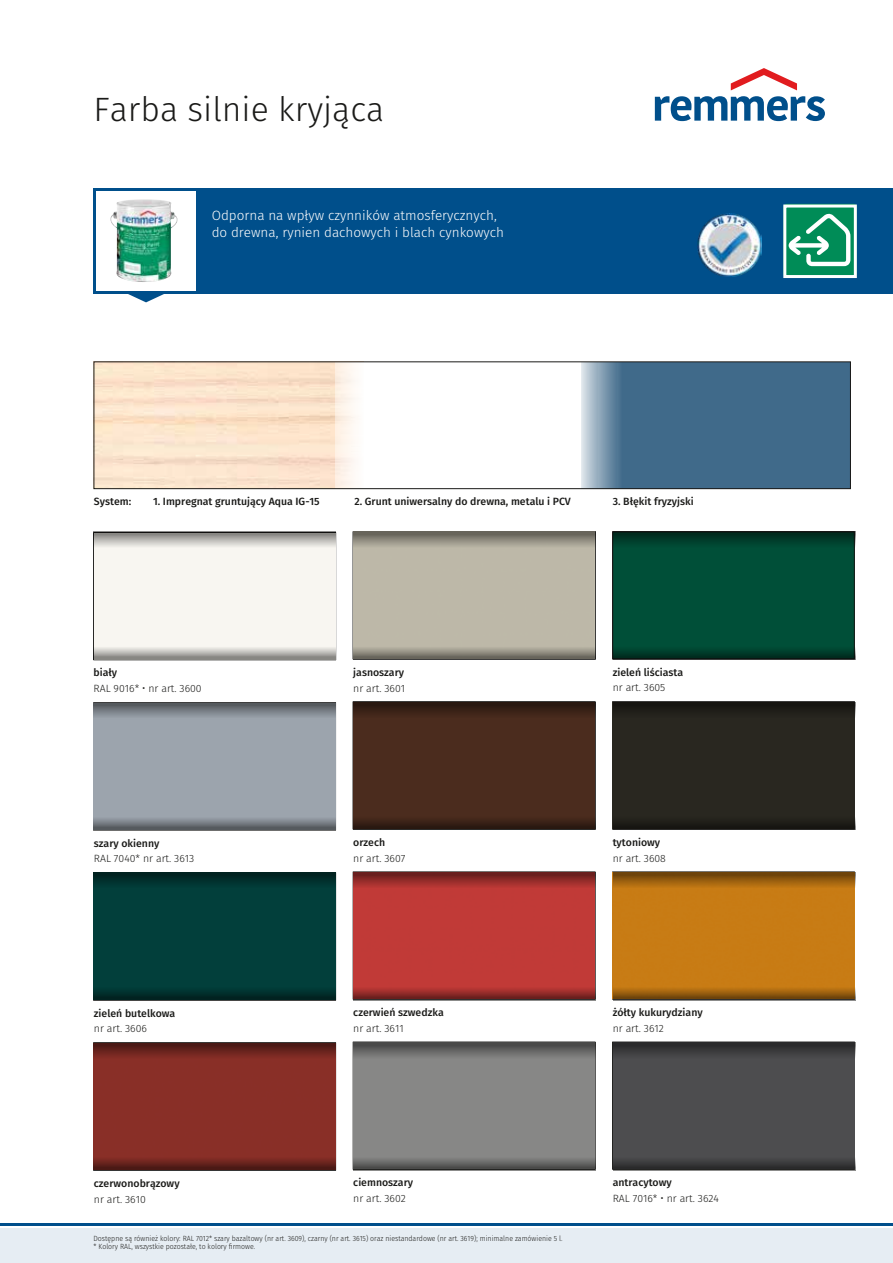
<style>
.page{position:relative;width:893px;height:1263px;background:#fff}
.page>*{position:absolute;margin:0;border:0;box-sizing:border-box;transform-origin:0 0}
.t1{font:300 33.75px "Fira Sans";color:#1a1a18}
.t2{font:300 13.5px/16.2px "Fira Sans";color:#fff}
.t3{font:500 10.5px "Fira Sans";color:#1a1a18}
.t4{font:300 10.5px "Fira Sans";color:#1a1a18}
.t5{font:300 7.5px/8.4px "Fira Sans";color:#1a1a18;scale:.93 1}
</style>
<div class="page">
<div style="left:581px;top:362px;width:269px;height:127px;background:#406a8a"></div>
<div style="left:94px;top:189px;width:799px;height:105px;background:#004f8b"></div>
<div style="left:96px;top:191px;width:100px;height:100px;background:#fff"></div>
<svg style="left:655px;top:96px;width:170px;height:25px"></svg>
<svg style="left:731px;top:68px;width:66px;height:22px"></svg>
<hr style="left:0;top:1223px;width:893px;height:3px;background:#004f8b">
<div style="left:0;top:1228px;width:893px;height:35px;background:#e6edf3"></div>
<svg style="left:128px;top:294px;width:36px;height:8px"></svg>
<svg style="left:783px;top:204px;width:74px;height:70px;background:#37a57b"></svg>
<div style="left:94px;top:361px;width:757px;height:128px;border:1px solid #1a1a18"></div>
<img style="left:110px;top:199px;width:67px;height:83px">
<div style="left:783px;top:205px;width:74px;height:73px;border:3px solid #fff"></div>
<img style="left:697px;top:213px;width:64px;height:64px">
<svg style="left:94px;top:532px;width:242px;height:128px"></svg>
<svg style="left:354px;top:532px;width:241px;height:128px;background:#b1ac9d"></svg>
<svg style="left:614px;top:532px;width:241px;height:128px;background:#004934"></svg>
<svg style="left:354px;top:702px;width:241px;height:128px;background:#46291c"></svg>
<svg style="left:614px;top:702px;width:241px;height:128px;background:#26241e"></svg>
<svg style="left:94px;top:872px;width:242px;height:128px;background:#013b37"></svg>
<svg style="left:354px;top:872px;width:241px;height:128px;background:#b43633"></svg>
<svg style="left:614px;top:872px;width:241px;height:128px;background:#bb7413"></svg>
<svg style="left:94px;top:1042px;width:242px;height:128px;background:#802c24"></svg>
<svg style="left:354px;top:1042px;width:241px;height:128px;background:#7e7e7d"></svg>
<svg style="left:614px;top:1042px;width:241px;height:128px;background:#48484a"></svg>
<svg style="left:94px;top:702px;width:242px;height:128px;background:#929aa2"></svg>
<h1 class="t1" style="left:94px;top:85px;width:292px">Farba silnie kryjąca</h1>
<p class="t2" style="left:212px;top:207px;width:294px">Odporna na wpływ czynników atmosferycznych, do drewna, rynien dachowych i blach cynkowych</p>
<p class="t3" style="left:94px;top:494px;width:39px">System:</p>
<p class="t3" style="left:153px;top:494px;width:168px">1. Impregnat gruntujący Aqua IG-15</p>
<p class="t3" style="left:354px;top:494px;width:218px">2. Grunt uniwersalny do drewna, metalu i PCV</p>
<p class="t3" style="left:613px;top:494px;width:82px">3. Błękit fryzyjski</p>
<p class="t3" style="left:94px;top:665px;width:25px">biały</p>
<p class="t4" style="left:94px;top:681px;width:110px">RAL 9016* nr art. 3600</p>
<p class="t3" style="left:353px;top:665px;width:52px">jasnoszary</p>
<p class="t4" style="left:353px;top:680px;width:53px">nr art. 3601</p>
<p class="t3" style="left:613px;top:665px;width:72px">zieleń liściasta</p>
<p class="t4" style="left:613px;top:680px;width:54px">nr art. 3605</p>
<p class="t3" style="left:94px;top:835px;width:67px">szary okienny</p>
<p class="t4" style="left:94px;top:851px;width:102px">RAL 7040* nr art. 3613</p>
<p class="t3" style="left:353px;top:835px;width:33px">orzech</p>
<p class="t4" style="left:353px;top:850px;width:54px">nr art. 3607</p>
<p class="t3" style="left:613px;top:835px;width:49px">tytoniowy</p>
<p class="t4" style="left:613px;top:850px;width:55px">nr art. 3608</p>
<p class="t3" style="left:94px;top:1006px;width:83px">zieleń butelkowa</p>
<p class="t4" style="left:94px;top:1021px;width:55px">nr art. 3606</p>
<p class="t3" style="left:353px;top:1005px;width:92px">czerwień szwedzka</p>
<p class="t4" style="left:353px;top:1020px;width:52px">nr art. 3611</p>
<p class="t3" style="left:613px;top:1005px;width:92px">żółty kukurydziany</p>
<p class="t4" style="left:613px;top:1020px;width:53px">nr art. 3612</p>
<p class="t3" style="left:353px;top:1175px;width:61px">ciemnoszary</p>
<p class="t4" style="left:353px;top:1190px;width:54px">nr art. 3602</p>
<p class="t3" style="left:94px;top:1176px;width:87px">czerwonobrązowy</p>
<p class="t4" style="left:94px;top:1191px;width:53px">nr art. 3610</p>
<p class="t5" style="left:94px;top:1234px;width:506px">Dostępne są również kolory: RAL 7012* szary bazaltowy (nr art. 3609), czarny (nr art. 3615) oraz niestandardowe (nr art. 3619); minimalne zamówienie 5 l. * Kolory RAL, wszystkie pozostałe, to kolory firmowe.</p>
<p class="t3" style="left:613px;top:1175px;width:61px">antracytowy</p>
<p class="t4" style="left:613px;top:1190px;width:108px">RAL 7016* nr art. 3624</p>
</div>
